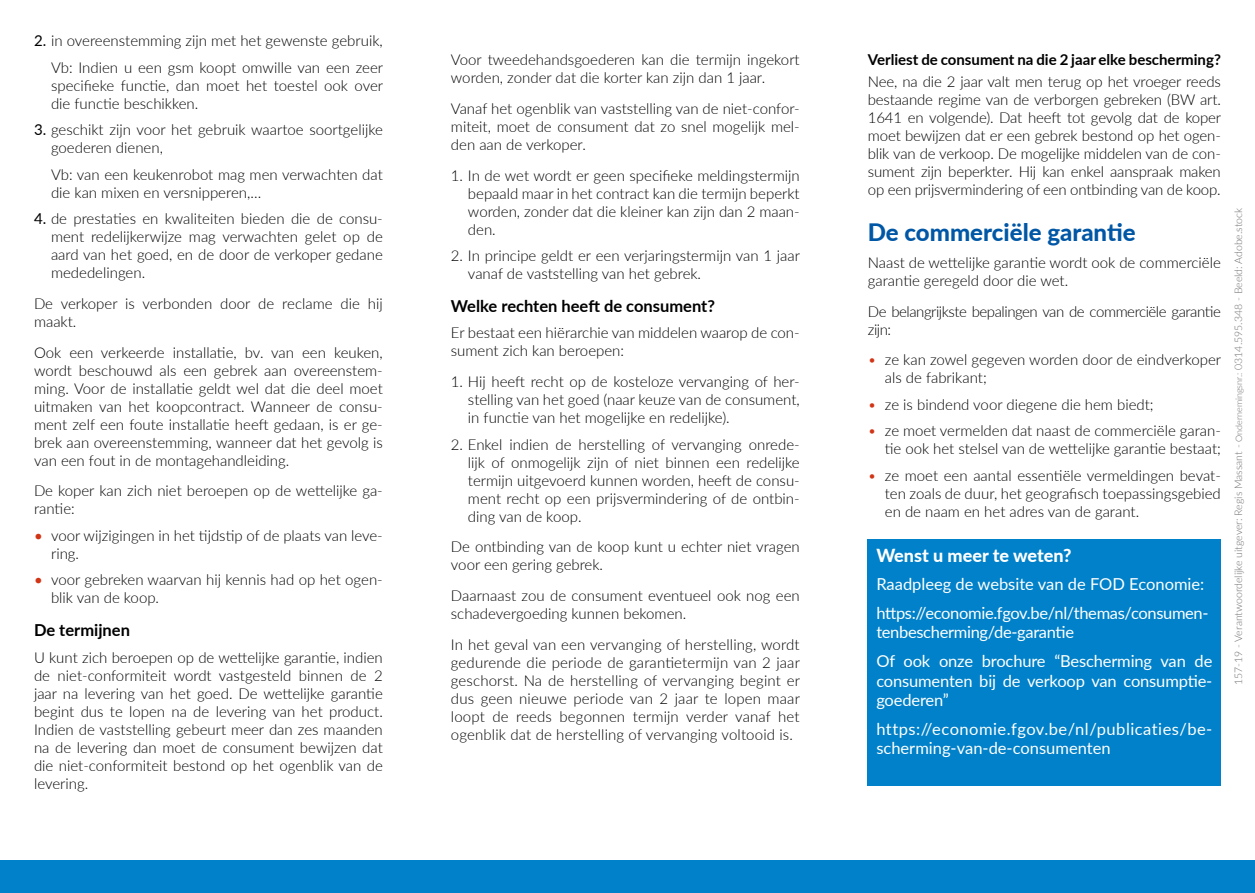
<style>
.page{position:relative;width:1255px;height:893px;background:#fff}
.page>*{position:absolute;margin:0;border:0;box-sizing:border-box;transform-origin:0 0}
.t1{font:800 24px "Lato";color:#0057a5}
.t2{font:800 18px "Lato";color:#fff}
.txt{font:16.5px/19.8px "Lato";letter-spacing:-.01em;color:#fff}
.txt-2{font:16.5px/19.8px "Lato";letter-spacing:.02em;color:#fff}
.txt-3{font:700 16.5px "Lato";color:#000}
.txt-4{font:300 15px/18px "Lato";color:#000}
.txt-5{font:300 15px/18px "Lato";letter-spacing:-.03em;color:#000}
.txt-6{font:700 15px "Lato";color:#000}
.t3{font:300 10.5px "Lato";color:#706f6f}
.s1{font-weight:400}
.s2{font-weight:400;color:#d23416}
.s3{color:#d23416}
.s4{font-size:9px}
</style>
<div class="page">
<div style="left:867px;top:539px;width:353px;height:247px;background:#0081c9"></div>
<div style="left:0;top:861px;width:1254px;height:32px;background:#0081c9"></div>
<p class="txt-4" style="left:34px;top:31px;width:350px"><span class="s1">2.</span> in overeenstemming zijn met het gewenste gebruik,</p>
<p class="txt-4" style="left:51px;top:58px;width:333px;text-align:justify">Vb: Indien u een gsm koopt omwille van een zeer specifieke functie, dan moet het toestel ook over die functie beschikken.</p>
<p class="txt-4" style="left:51px;top:120px;width:333px;text-indent:-17px"><span class="s1">3.</span> geschikt zijn voor het gebruik waartoe soortgelijke goederen dienen,</p>
<p class="txt-4" style="left:51px;top:165px;width:333px">Vb: van een keukenrobot mag men verwachten dat die kan mixen en versnipperen,…</p>
<p class="txt-4" style="left:51px;top:209px;width:333px;text-align:justify;text-indent:-17px"><span class="s1">4.</span> de prestaties en kwaliteiten bieden die de consu&shy;ment redelijkerwijze mag verwachten gelet op de aard van het goed, en de door de verkoper gedane mededelingen.</p>
<p class="txt-4" style="left:34px;top:294px;width:350px">De verkoper is verbonden door de reclame die hij maakt.</p>
<p class="txt-4" style="left:34px;top:343px;width:350px;text-align:justify">Ook een verkeerde installatie, bv. van een keuken, wordt beschouwd als een gebrek aan overeenstem&shy;ming. Voor de installatie geldt wel dat die deel moet uitmaken van het koopcontract. Wanneer de consu&shy;ment zelf een foute installatie heeft gedaan, is er ge&shy;brek aan overeenstemming, wanneer dat het gevolg is van een fout in de montagehandleiding.</p>
<p class="txt-4" style="left:34px;top:481px;width:350px">De koper kan zich niet beroepen op de wettelijke ga&shy;rantie:</p>
<p class="txt-4" style="left:51px;top:526px;width:333px;text-indent:-17px"><span class="s2">•</span> voor wijzigingen in het tijdstip of de plaats van leve&shy;ring.</p>
<p class="txt-4" style="left:51px;top:570px;width:333px;text-indent:-17px"><span class="s2">•</span> voor gebreken waarvan hij kennis had op het ogen&shy;blik van de koop.</p>
<p class="txt-3" style="left:34px;top:618px;width:97px">De termijnen</p>
<p class="txt-4" style="left:34px;top:648px;width:350px;text-align:justify">U kunt zich beroepen op de wettelijke garantie, indien de niet-conformiteit wordt vastgesteld binnen de 2 jaar na levering van het goed. De wettelijke garantie begint dus te lopen na de levering van het product.<br>Indien de vaststelling gebeurt meer dan zes maanden na de levering dan moet de consument bewijzen dat die niet-conformiteit bestond op het ogenblik van de levering.</p>
<p class="txt-4" style="left:451px;top:50px;width:350px">Voor tweedehandsgoederen kan die termijn ingekort worden, zonder dat die korter kan zijn dan 1 jaar.</p>
<p class="txt-4" style="left:451px;top:99px;width:350px;text-align:justify">Vanaf het ogenblik van vaststelling van de niet-confor&shy;miteit, moet de consument dat zo snel mogelijk mel&shy;den aan de verkoper.</p>
<p class="txt-4" style="left:468px;top:166px;width:333px;text-align:justify;text-indent:-17px">1. In de wet wordt er geen specifieke meldingstermijn bepaald maar in het contract kan die termijn beperkt worden, zonder dat die kleiner kan zijn dan 2 maan&shy;den.</p>
<p class="txt-4" style="left:468px;top:246px;width:333px;text-indent:-17px">2. In principe geldt er een verjaringstermijn van 1 jaar vanaf de vaststelling van het gebrek.</p>
<p class="txt-3" style="left:451px;top:294px;width:265px">Welke rechten heeft de consument?</p>
<p class="txt-4" style="left:451px;top:323px;width:350px">Er bestaat een hiërarchie van middelen waarop de con&shy;sument zich kan beroepen:</p>
<p class="txt-4" style="left:468px;top:372px;width:333px;text-align:justify;text-indent:-17px">1. Hij heeft recht op de kosteloze vervanging of her&shy;stelling van het goed (naar keuze van de consument, in functie van het mogelijke en redelijke).</p>
<p class="txt-4" style="left:468px;top:435px;width:333px;text-align:justify;text-indent:-17px">2. Enkel indien de herstelling of vervanging onrede&shy;lijk of onmogelijk zijn of niet binnen een redelijke termijn uitgevoerd kunnen worden, heeft de consu&shy;ment recht op een prijsvermindering of de ontbin&shy;ding van de koop.</p>
<p class="txt-4" style="left:451px;top:537px;width:350px">De ontbinding van de koop kunt u echter niet vragen voor een gering gebrek.</p>
<p class="txt-4" style="left:451px;top:586px;width:350px">Daarnaast zou de consument eventueel ook nog een schadevergoeding kunnen bekomen.</p>
<p class="txt-4" style="left:451px;top:635px;width:350px;text-align:justify">In het geval van een vervanging of herstelling, wordt gedurende die periode de garantietermijn van 2 jaar geschorst. Na de herstelling of vervanging begint er dus geen nieuwe periode van 2 jaar te lopen maar loopt de reeds begonnen termijn verder vanaf het ogenblik dat de herstelling of vervanging voltooid is.</p>
<p class="txt-6" style="left:867px;top:49px;width:354px">Verliest de consument na die 2 jaar elke bescherming?</p>
<p class="txt-4" style="left:867px;top:73px;width:355px;text-align:justify">Nee, na die 2 jaar valt men terug op het vroeger reeds bestaande regime van de verborgen gebreken (BW art.<br>1641 en volgende). Dat heeft tot gevolg dat de koper moet bewijzen dat er een gebrek bestond op het ogen&shy;blik van de verkoop. De mogelijke middelen van de con&shy;sument zijn beperkter. Hij kan enkel aanspraak maken op een prijsvermindering of een ontbinding van de koop.</p>
<p class="t1" style="left:867px;top:215px;width:269px">De commerciële garantie</p>
<p class="txt-4" style="left:867px;top:253px;width:354px">Naast de wettelijke garantie wordt ook de commerciële garantie geregeld door die wet.</p>
<p class="txt-5" style="left:867px;top:302px;width:354px">De belangrijkste bepalingen van de commerciële garantie zijn:</p>
<p class="txt-4" style="left:884px;top:350px;width:338px;text-indent:-17px"><span class="s3">•</span> ze kan zowel gegeven worden door de eindverkoper als de fabrikant;</p>
<p class="txt-4" style="left:867px;top:395px;width:287px"><span class="s3">•</span> ze is bindend voor diegene die hem biedt;</p>
<p class="txt-4" style="left:867px;top:421px;width:354px;text-align:right"><span class="s3">•</span> ze moet vermelden dat naast de commerciële garan&shy;tie ook het stelsel van de wettelijke garantie bestaat;</p>
<p class="txt-4" style="left:884px;top:466px;width:337px;text-align:justify;text-indent:-17px"><span class="s3">•</span> ze moet een aantal essentiële vermeldingen bevat&shy;ten zoals de duur, het geografisch toepassingsgebied en de naam en het adres van de garant.</p>
<p class="t2" style="left:876px;top:542px;width:197px">Wenst u meer te weten?</p>
<p class="txt" style="left:876px;top:574px;width:329px">Raadpleeg de website van de FOD Economie:</p>
<p class="txt" style="left:876px;top:602px;width:334px">https://economie.fgov.be/nl/themas/consumen&shy;tenbescherming/de-garantie</p>
<p class="txt" style="left:876px;top:650px;width:337px;text-align:justify">Of ook onze brochure “Bescherming van de consumenten bij de verkoop van consumptie&shy;goederen”</p>
<p class="txt-2" style="left:876px;top:718px;width:337px">https://economie.fgov.be/nl/publicaties/be&shy;scherming-van-de-consumenten</p>
<p class="t3" style="left:1230px;top:685px;width:479px;rotate:-90deg">157-19 - Verantwoordelijke uitgever: Regis Massant - <span class="s4">Ondernemingsnr.:</span> 0314.595.348 - Beeld: Adobe.stock</p>
</div>
